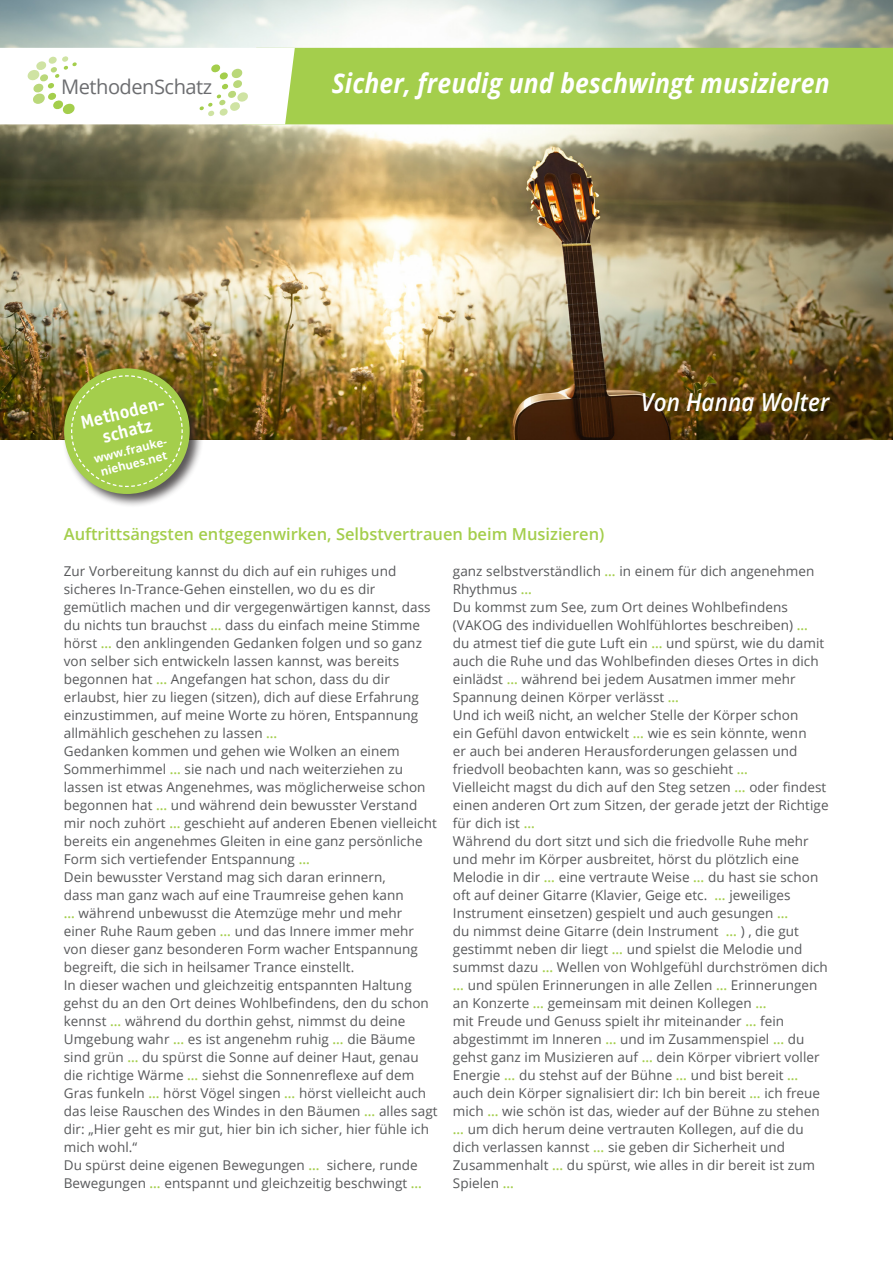
<style>
.page{position:relative;width:893px;height:1263px;background:#fff}
.page>*{position:absolute;margin:0;border:0;box-sizing:border-box;transform-origin:0 0}
.t1{font:italic 700 27.15px "Open Sans";letter-spacing:.005em;color:#fff;scale:.91 1}
.t2{font:italic 600 24.75px "Open Sans";letter-spacing:.005em;color:#fff;scale:.91 1}
.t3{font:20.1px "Open Sans";letter-spacing:-.025em;color:#6c6d70}
.t4{font:700 18.75px/18.8px "Officina Sans Std";color:#fff;text-align:center}
.t5{font:600 16.5px "Open Sans";color:#a4ce4c}
.t6{font:13.5px/18px "Open Sans";letter-spacing:.005em;color:#57585a}
.t7{font:700 11.55px "Open Sans";color:#fff}
.s1{font-weight:600;color:#a4ce4c}
</style>
<div class="page">
<img style="left:0;top:0;width:893px;height:440px">
<div style="left:295px;top:48px;width:598px;height:76px;background:#a4ce4c"></div>
<svg style="left:0;top:48px;width:295px;height:76px"></svg>
<div style="left:62px;top:366px;width:142px;height:142px;background:#231f20;opacity:.75"></div>
<div style="left:64px;top:368px;width:126px;height:126px;background:#a4ce4c;border-radius:50%"></div>
<svg style="left:70px;top:375px;width:113px;height:113px"></svg>
<p class="t3" style="left:61px;top:73px;width:153px">MethodenSchatz</p>
<p class="t4" style="left:79px;top:413px;width:90px;rotate:-14deg">Methoden&shy;schatz</p>
<p class="t7" style="left:92px;top:451px;width:78px;rotate:-14deg">www.frauke-</p>
<p class="t7" style="left:99px;top:464px;width:70px;rotate:-14deg">niehues.net</p>
<p class="t1" style="left:332px;top:64px;width:549px">Sicher, freudig und beschwingt musizieren</p>
<p class="t2" style="left:641px;top:385px;width:209px">Von Hanna Wolter</p>
<p class="t5" style="left:64px;top:523px;width:542px">Auftrittsängsten entgegenwirken, Selbstvertrauen beim Musizieren)</p>
<p class="t6" style="left:64px;top:562px;width:375px">Zur Vorbereitung kannst du dich auf ein ruhiges und sicheres In-Trance-Gehen einstellen, wo du es dir gemütlich machen und dir vergegenwärtigen kannst, dass du nichts tun brauchst <span class="s1">…</span> dass du einfach meine Stimme hörst <span class="s1">…</span> den anklingenden Gedanken folgen und so ganz von selber sich entwickeln lassen kannst, was bereits begonnen hat <span class="s1">…</span> Angefangen hat schon, dass du dir erlaubst, hier zu liegen (sitzen), dich auf diese Erfahrung einzustimmen, auf meine Worte zu hören, Entspannung allmählich geschehen zu lassen <span class="s1">…<br></span>Gedanken kommen und gehen wie Wolken an einem Sommerhimmel <span class="s1">…</span> sie nach und nach weiterziehen zu lassen ist etwas Angenehmes, was möglicherweise schon begonnen hat <span class="s1">…</span> und während dein bewusster Verstand mir noch zuhört <span class="s1">…</span> geschieht auf anderen Ebenen vielleicht bereits ein angenehmes Gleiten in eine ganz persönliche Form sich vertiefender Entspannung <span class="s1">…<br></span>Dein bewusster Verstand mag sich daran erinnern,<br>dass man ganz wach auf eine Traumreise gehen kann<br><span class="s1">…</span> während unbewusst die Atemzüge mehr und mehr einer Ruhe Raum geben <span class="s1">…</span> und das Innere immer mehr von dieser ganz besonderen Form wacher Entspannung begreift, die sich in heilsamer Trance einstellt.<br>In dieser wachen und gleichzeitig entspannten Haltung gehst du an den Ort deines Wohlbefindens, den du schon kennst <span class="s1">…</span> während du dorthin gehst, nimmst du deine Umgebung wahr <span class="s1">…</span> es ist angenehm ruhig <span class="s1">…</span> die Bäume sind grün <span class="s1">…</span> du spürst die Sonne auf deiner Haut, genau die richtige Wärme <span class="s1">…</span> siehst die Sonnenreflexe auf dem Gras funkeln <span class="s1">…</span> hörst Vögel singen <span class="s1">…</span> hörst vielleicht auch das leise Rauschen des Windes in den Bäumen <span class="s1">…</span> alles sagt dir: „Hier geht es mir gut, hier bin ich sicher, hier fühle ich mich wohl.“<br>Du spürst deine eigenen Bewegungen <span class="s1">…</span> sichere, runde Bewegungen <span class="s1">…</span> entspannt und gleichzeitig beschwingt <span class="s1">…</span></p>
<p class="t6" style="left:453px;top:562px;width:377px">ganz selbstverständlich <span class="s1">…</span> in einem für dich angenehmen Rhythmus <span class="s1">…<br></span>Du kommst zum See, zum Ort deines Wohlbefindens (VAKOG des individuellen Wohlfühlortes beschreiben) <span class="s1">…<br></span>du atmest tief die gute Luft ein <span class="s1">…</span> und spürst, wie du damit auch die Ruhe und das Wohlbefinden dieses Ortes in dich einlädst <span class="s1">…</span> während bei jedem Ausatmen immer mehr Spannung deinen Körper verlässt <span class="s1">…<br></span>Und ich weiß nicht, an welcher Stelle der Körper schon<br>ein Gefühl davon entwickelt <span class="s1">…</span> wie es sein könnte, wenn<br>er auch bei anderen Herausforderungen gelassen und friedvoll beobachten kann, was so geschieht <span class="s1">…<br></span>Vielleicht magst du dich auf den Steg setzen <span class="s1">…</span> oder findest einen anderen Ort zum Sitzen, der gerade jetzt der Richtige für dich ist <span class="s1">…<br></span>Während du dort sitzt und sich die friedvolle Ruhe mehr und mehr im Körper ausbreitet, hörst du plötzlich eine Melodie in dir <span class="s1">…</span> eine vertraute Weise <span class="s1">…</span> du hast sie schon oft auf deiner Gitarre (Klavier, Geige etc. <span class="s1">…</span> jeweiliges Instrument einsetzen) gespielt und auch gesungen <span class="s1">…<br></span>du nimmst deine Gitarre (dein Instrument <span class="s1">…</span> ) , die gut gestimmt neben dir liegt <span class="s1">…</span> und spielst die Melodie und summst dazu <span class="s1">…</span> Wellen von Wohlgefühl durchströmen dich <span class="s1">…</span> und spülen Erinnerungen in alle Zellen <span class="s1">…</span> Erinnerungen an Konzerte <span class="s1">…</span> gemeinsam mit deinen Kollegen <span class="s1">…<br></span>mit Freude und Genuss spielt ihr miteinander <span class="s1">…</span> fein abgestimmt im Inneren <span class="s1">…</span> und im Zusammenspiel <span class="s1">…</span> du gehst ganz im Musizieren auf <span class="s1">…</span> dein Körper vibriert voller Energie <span class="s1">…</span> du stehst auf der Bühne <span class="s1">…</span> und bist bereit <span class="s1">… </span>auch dein Körper signalisiert dir: Ich bin bereit <span class="s1">…</span> ich freue mich <span class="s1">…</span> wie schön ist das, wieder auf der Bühne zu stehen <span class="s1">…</span> um dich herum deine vertrauten Kollegen, auf die du dich verlassen kannst <span class="s1">…</span> sie geben dir Sicherheit und Zusammenhalt <span class="s1">…</span> du spürst, wie alles in dir bereit ist zum Spielen <span class="s1">…</span></p>
</div>
